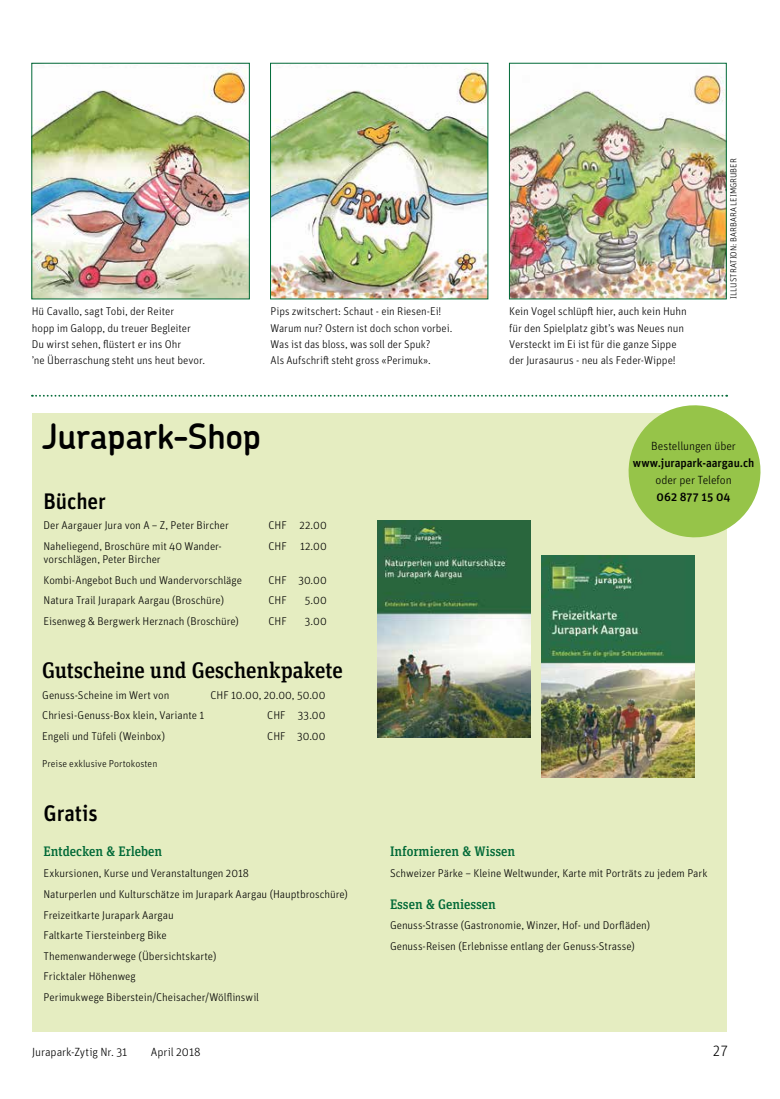
<style>
.page{position:relative;width:780px;height:1099px;background:#fff}
.page>*{position:absolute;margin:0;border:0;box-sizing:border-box;transform-origin:0 0}
.t1{font:600 35px "Chevin";letter-spacing:-.01em;color:#000}
.t2{font:500 22.5px "Unit Slab Pro";letter-spacing:-.01em;color:#000}
.t3{font:500 22.5px "Unit OT";letter-spacing:-.005em;color:#000;scale:.96 1}
.t4{font:300 15px "Unit OT";color:#000;scale:.96 1}
.t5{font:500 13.75px "Unit Slab Pro";color:#006937}
.t6{font:300 11.88px "Unit OT";letter-spacing:-.005em;color:#000}
.t7{font:500 11.88px "Unit OT";color:#000}
.t8{font:300 11.25px/16.2px "Unit OT";letter-spacing:-.005em;color:#000}
.t9{font:300 10px "Unit OT";letter-spacing:.005em;color:#000}
.t10{font:300 8.75px "Unit OT";color:#000}
</style>
<div class="page">
<img style="left:34px;top:68px;width:213px;height:229px">
<img style="left:511px;top:75px;width:213px;height:222px">
<img style="left:272px;top:65px;width:214px;height:232px">
<div style="left:32px;top:413px;width:694px;height:618px;background:#e5edc1"></div>
<img style="left:541px;top:555px;width:153px;height:222px">
<img style="left:377px;top:542px;width:153px;height:195px">
<svg style="left:32px;top:395px;width:729px;height:147px"></svg>
<p class="t8" style="left:32px;top:303px;width:175px">Hü Cavallo, sagt Tobi, der Reiter<br>hopp im Galopp, du treuer Begleiter Du wirst sehen, flüstert er ins Ohr<br>’ne Überraschung steht uns heut bevor.</p>
<p class="t8" style="left:509px;top:303px;width:179px">Kein Vogel schlüpft hier, auch kein Huhn für den Spielplatz gibt’s was Neues nun Versteckt im Ei ist für die ganze Sippe der Jurasaurus - neu als Feder-Wippe!</p>
<p class="t8" style="left:270px;top:303px;width:183px">Pips zwitschert: Schaut - ein Riesen-Ei!<br>Warum nur? Ostern ist doch schon vorbei.<br>Was ist das bloss, was soll der Spuk?<br>Als Aufschrift steht gross «Perimuk».</p>
<p class="t10" style="left:728px;top:298px;width:142px;rotate:-90deg">ILLUSTRATION: BARBARA LEIMGRUBER</p>
<h1 class="t1" style="left:42px;top:414px;width:220px">Jurapark-Shop</h1>
<h2 class="t3" style="left:44px;top:486px;width:67px">Bücher</h2>
<p class="t8" style="left:44px;top:517px;width:187px">Der Aargauer Jura von A – Z, Peter Bircher</p>
<p class="t8" style="left:268px;top:517px;width:60px">CHF 22.00</p>
<p class="t8" style="left:44px;top:538px;width:180px">Naheliegend, Broschüre mit 40 Wander-</p>
<p class="t8" style="left:268px;top:538px;width:60px">CHF 12.00</p>
<p class="t8" style="left:44px;top:549px;width:200px;line-height:20.6px">vorschlägen, Peter Bircher<br>Kombi-Angebot Buch und Wandervorschläge</p>
<p class="t8" style="left:268px;top:572px;width:60px">CHF 30.00</p>
<p class="t8" style="left:44px;top:592px;width:182px">Natura Trail Jurapark Aargau (Broschüre)</p>
<p class="t8" style="left:268px;top:592px;width:20px">CHF</p>
<p class="t8" style="left:305px;top:592px;width:23px">5.00</p>
<p class="t8" style="left:44px;top:613px;width:197px">Eisenweg &amp; Bergwerk Herznach (Broschüre)</p>
<p class="t8" style="left:268px;top:613px;width:20px">CHF</p>
<p class="t8" style="left:305px;top:613px;width:23px">3.00</p>
<h2 class="t2" style="left:42px;top:654px;width:302px">Gutscheine und Geschenkpakete</h2>
<p class="t8" style="left:42px;top:687px;width:129px">Genuss-Scheine im Wert von</p>
<p class="t8" style="left:210px;top:687px;width:116px">CHF 10.00, 20.00, 50.00</p>
<p class="t8" style="left:42px;top:707px;width:163px">Chriesi-Genuss-Box klein, Variante 1</p>
<p class="t8" style="left:267px;top:707px;width:60px">CHF 33.00</p>
<p class="t8" style="left:42px;top:728px;width:124px">Engeli und Tüfeli (Weinbox)</p>
<p class="t8" style="left:267px;top:728px;width:60px">CHF 30.00</p>
<p class="t9" style="left:42px;top:757px;width:117px">Preise exklusive Portokosten</p>
<h2 class="t3" style="left:44px;top:798px;width:58px">Gratis</h2>
<p class="t5" style="left:44px;top:841px;width:120px">Entdecken &amp; Erleben</p>
<p class="t8" style="left:44px;top:863px;width:306px;line-height:20.6px">Exkursionen, Kurse und Veranstaltungen 2018<br>Naturperlen und Kulturschätze im Jurapark Aargau (Hauptbroschüre)<br>Freizeitkarte Jurapark Aargau<br>Faltkarte Tiersteinberg Bike<br>Themenwanderwege (Übersichtskarte)<br>Fricktaler Höhenweg<br>Perimukwege Biberstein/Cheisacher/Wölflinswil</p>
<p class="t6" style="left:651px;top:439px;width:86px">Bestellungen über</p>
<p class="t7" style="left:632px;top:455px;width:123px">www.jurapark-aargau.ch</p>
<p class="t6" style="left:655px;top:472px;width:78px">oder per Telefon</p>
<p class="t7" style="left:656px;top:489px;width:75px">062 877 15 04</p>
<p class="t5" style="left:390px;top:841px;width:127px">Informieren &amp; Wissen</p>
<p class="t8" style="left:390px;top:864px;width:319px">Schweizer Pärke – Kleine Weltwunder, Karte mit Porträts zu jedem Park</p>
<p class="t5" style="left:390px;top:894px;width:107px">Essen &amp; Geniessen</p>
<p class="t8" style="left:390px;top:915px;width:262px;line-height:20.6px">Genuss-Strasse (Gastronomie, Winzer, Hof- und Dorfläden)<br>Genuss-Reisen (Erlebnisse entlang der Genuss-Strasse)</p>
<p class="t6" style="left:32px;top:1045px;width:97px">Jurapark-Zytig Nr. 31</p>
<p class="t6" style="left:151px;top:1045px;width:51px">April 2018</p>
<h3 class="t4" style="left:712px;top:1042px;width:18px">27</h3>
</div>
